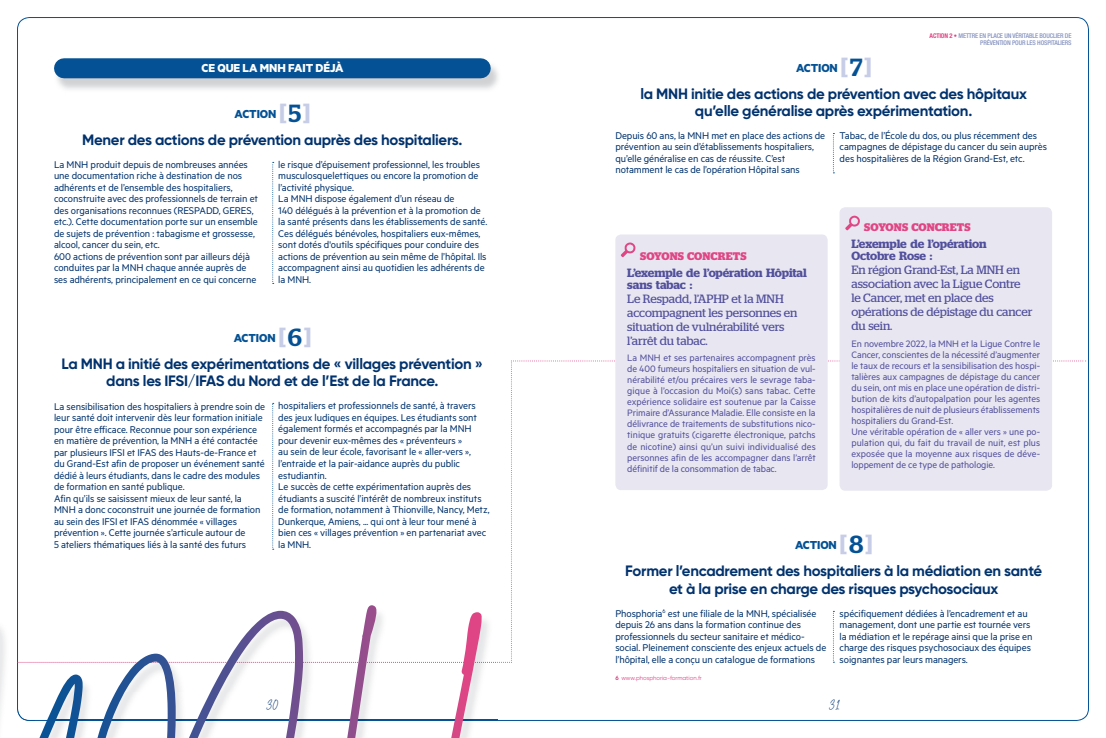
<style>
.page{position:relative;width:1106px;height:738px;background:#fff}
.page>*{position:absolute;margin:0;border:0;box-sizing:border-box;transform-origin:0 0}
.t1{font:700 15px/17.2px "Gilroy";letter-spacing:-.02em;color:#00326d;text-align:center}
.t2{font:700 13px "Metric";letter-spacing:-.005em;color:#045295}
.t3{font:700 13px "Metric";letter-spacing:-.005em;color:#fff}
.t4{font:12px/14px "Stag";letter-spacing:-.005em;color:#514f9b}
.t5{font:600 12px/11.5px "Stag";letter-spacing:-.01em;color:#514f9b}
.t6{font:12px "Grayscale Signature";color:#00326d}
.t7{font:11px/11.5px "Metric";letter-spacing:-.005em;color:#00326d}
.t8{font:700 11px "Stag";letter-spacing:.005em;color:#e04584}
.t9{font:10.5px/11px "Metric";letter-spacing:-.005em;color:#514f9b;text-align:justify}
.t10{font:500 condensed 6.5px/7px "Helvetica Neue LT";letter-spacing:-.02em;color:#8492c0;text-align:right}
.t11{font:6px "Gilroy";letter-spacing:-.005em;color:#e04584}
.s1{font-family:"Stag";font-weight:600;font-size:24.7px;color:#c7cde7}
.s2{font-family:"Stag";font-weight:500;font-size:24.7px}
.s3{font-weight:700;color:#e04584}
.s4{font-weight:700}
</style>
<div class="page">
<svg style="left:833px;top:133px;width:1px;height:40px"></svg>
<img style="left:0;top:628px;width:35px;height:93px">
<img style="left:17px;top:607px;width:22px;height:113px">
<img style="left:482px;top:719px;width:15px;height:1px">
<svg style="left:39px;top:662px;width:443px;height:75px"></svg>
<div style="left:615px;top:234px;width:212px;height:255px;background:#e7e6f1;border-radius:6px"></div>
<div style="left:839px;top:207px;width:213px;height:283px;background:#e7e6f1;border-radius:6px"></div>
<svg style="left:620px;top:242px;width:15px;height:15px"></svg>
<svg style="left:845px;top:215px;width:15px;height:15px"></svg>
<svg style="left:272px;top:162px;width:2px;height:122px"></svg>
<svg style="left:18px;top:360px;width:1066px;height:302px"></svg>
<img style="left:54px;top:61px;width:444px;height:29px">
<div style="left:64px;top:58px;width:417px;height:20px;background:#045295"></div>
<p class="t3" style="left:201px;top:60px;width:144px">CE QUE LA MNH FAIT DÉJÀ</p>
<p class="t2" style="left:234px;top:105px;width:77px">ACTION <span class="s1">[</span> <span class="s2">5</span><span class="s1">]</span></p>
<h1 class="t1" style="left:82px;top:131px;width:382px">Mener des actions de prévention auprès des hospitaliers.</h1>
<p class="t7" style="left:54px;top:158px;width:205px">La MNH produit depuis de nombreuses années une documentation riche à destination de nos adhérents et de l’ensemble des hospitaliers, coconstruite avec des professionnels de terrain et des organisations reconnues (RESPADD, GERES, etc.). Cette documentation porte sur un ensemble de sujets de prévention : tabagisme et grossesse, alcool, cancer du sein, etc.<br>600 actions de prévention sont par ailleurs déjà conduites par la MNH chaque année auprès de ses adhérents, principalement en ce qui concerne</p>
<p class="t7" style="left:278px;top:158px;width:210px">le risque d’épuisement professionnel, les troubles musculosquelettiques ou encore la promotion de l’activité physique.<br>La MNH dispose également d’un réseau de<br>140 délégués à la prévention et à la promotion de la santé présents dans les établissements de santé.<br>Ces délégués bénévoles, hospitaliers eux-mêmes, sont dotés d'outils spécifiques pour conduire des actions de prévention au sein même de l’hôpital. Ils accompagnent ainsi au quotidien les adhérents de la MNH.</p>
<p class="t2" style="left:234px;top:330px;width:79px">ACTION <span class="s1">[</span> <span class="s2">6</span><span class="s1">]</span></p>
<h1 class="t1" style="left:62px;top:355px;width:423px">La MNH a initié des expérimentations de « villages prévention » dans les IFSI/IFAS du Nord et de l’Est de la France.</h1>
<p class="t7" style="left:54px;top:399px;width:213px">La sensibilisation des hospitaliers à prendre soin de leur santé doit intervenir dès leur formation initiale pour être efficace. Reconnue pour son expérience en matière de prévention, la MNH a été contactée par plusieurs IFSI et IFAS des Hauts-de-France et du Grand-Est afin de proposer un événement santé dédié à leurs étudiants, dans le cadre des modules de formation en santé publique.<br>Afin qu’ils se saisissent mieux de leur santé, la MNH a donc coconstruit une journée de formation au sein des IFSI et IFAS dénommée « villages prévention ». Cette journée s’articule autour de<br>5 ateliers thématiques liés à la santé des futurs</p>
<p class="t7" style="left:278px;top:399px;width:213px">hospitaliers et professionnels de santé, à travers des jeux ludiques en équipes. Les étudiants sont également formés et accompagnés par la MNH pour devenir eux-mêmes des « préventeurs »<br>au sein de leur école, favorisant le « aller-vers », l’entraide et la pair-aidance auprès du public estudiantin.<br>Le succès de cette expérimentation auprès des étudiants a suscité l’intérêt de nombreux instituts de formation, notamment à Thionville, Nancy, Metz, Dunkerque, Amiens, ... qui ont à leur tour mené à bien ces « villages prévention » en partenariat avec la MNH.</p>
<p class="t6" style="left:266px;top:697px;width:14px">30</p>
<p class="t10" style="left:929px;top:32px;width:143px"><span class="s3">ACTION 2 •</span> METTRE EN PLACE UN VÉRITABLE BOUCLIER DE<br>PRÉVENTION POUR LES HOSPITALIERS</p>
<p class="t2" style="left:796px;top:59px;width:77px">ACTION <span class="s1">[</span> <span class="s2">7</span><span class="s1">]</span></p>
<h1 class="t1" style="left:640px;top:85px;width:388px">la MNH initie des actions de prévention avec des hôpitaux qu’elle généralise après expérimentation.</h1>
<p class="t7" style="left:615px;top:129px;width:211px">Depuis 60 ans, la MNH met en place des actions de prévention au sein d’établissements hospitaliers, qu’elle généralise en cas de réussite. C’est notamment le cas de l’opération Hôpital sans</p>
<p class="t7" style="left:839px;top:129px;width:209px">Tabac, de l’École du dos, ou plus récemment des campagnes de dépistage du cancer du sein auprès des hospitalières de la Région Grand-Est, etc.</p>
<p class="t8" style="left:640px;top:249px;width:108px">SOYONS CONCRETS</p>
<p class="t5" style="left:627px;top:267px;width:181px">L’exemple de l’opération Hôpital sans tabac :</p>
<p class="t4" style="left:627px;top:291px;width:172px">Le Respadd, l’APHP et la MNH accompagnent les personnes en situation de vulnérabilité vers l’arrêt du tabac.</p>
<p class="t9" style="left:627px;top:352px;width:190px">La MNH et ses partenaires accompagnent près de 400 fumeurs hospitaliers en situation de vul&shy;nérabilité et/ou précaires vers le sevrage taba&shy;gique à l’occasion du Moi(s) sans tabac. Cette expérience solidaire est soutenue par la Caisse Primaire d’Assurance Maladie. Elle consiste en la délivrance de traitements de substitutions nico&shy;tinique gratuits (cigarette électronique, patchs de nicotine) ainsi qu’un suivi individualisé des personnes afin de les accompagner dans l’arrêt définitif de la consommation de tabac.</p>
<p class="t8" style="left:864px;top:220px;width:108px">SOYONS CONCRETS</p>
<p class="t5" style="left:851px;top:238px;width:137px">L’exemple de l’opération<br>Octobre Rose :</p>
<p class="t4" style="left:851px;top:262px;width:182px">En région Grand-Est, La MNH en association avec la Ligue Contre le Cancer, met en place des opérations de dépistage du cancer du sein.</p>
<p class="t9" style="left:851px;top:337px;width:190px;text-align:left">En novembre 2022, la MNH et la Ligue Contre le Cancer, conscientes de la nécessité d’augmenter le taux de recours et la sensibilisation des hospi&shy;talières aux campagnes de dépistage du cancer du sein, ont mis en place une opération de distri&shy;bution de kits d’autopalpation pour les agentes hospitalières de nuit de plusieurs établissements hospitaliers du Grand-Est.<br>Une véritable opération de « aller vers » une po&shy;pulation qui, du fait du travail de nuit, est plus exposée que la moyenne aux risques de déve&shy;loppement de ce type de pathologie.</p>
<p class="t2" style="left:795px;top:537px;width:79px">ACTION <span class="s1">[</span> <span class="s2">8</span><span class="s1">]</span></p>
<h1 class="t1" style="left:625px;top:562px;width:418px">Former l’encadrement des hospitaliers à la médiation en santé et à la prise en charge des risques psychosociaux</h1>
<p class="t7" style="left:615px;top:606px;width:212px">Phosphoria<sup>6</sup> est une filiale de la MNH, spécialisée depuis 26 ans dans la formation continue des professionnels du secteur sanitaire et médico&shy;social. Pleinement consciente des enjeux actuels de l’hôpital, elle a conçu un catalogue de formations</p>
<p class="t7" style="left:839px;top:606px;width:194px">spécifiquement dédiées à l’encadrement et au management, dont une partie est tournée vers la médiation et le repérage ainsi que la prise en charge des risques psychosociaux des équipes soignantes par leurs managers.</p>
<p class="t11" style="left:615px;top:673px;width:88px"><span class="s4">6</span> www.phosphoria-formation.fr</p>
<p class="t6" style="left:828px;top:697px;width:13px">31</p>
</div>
